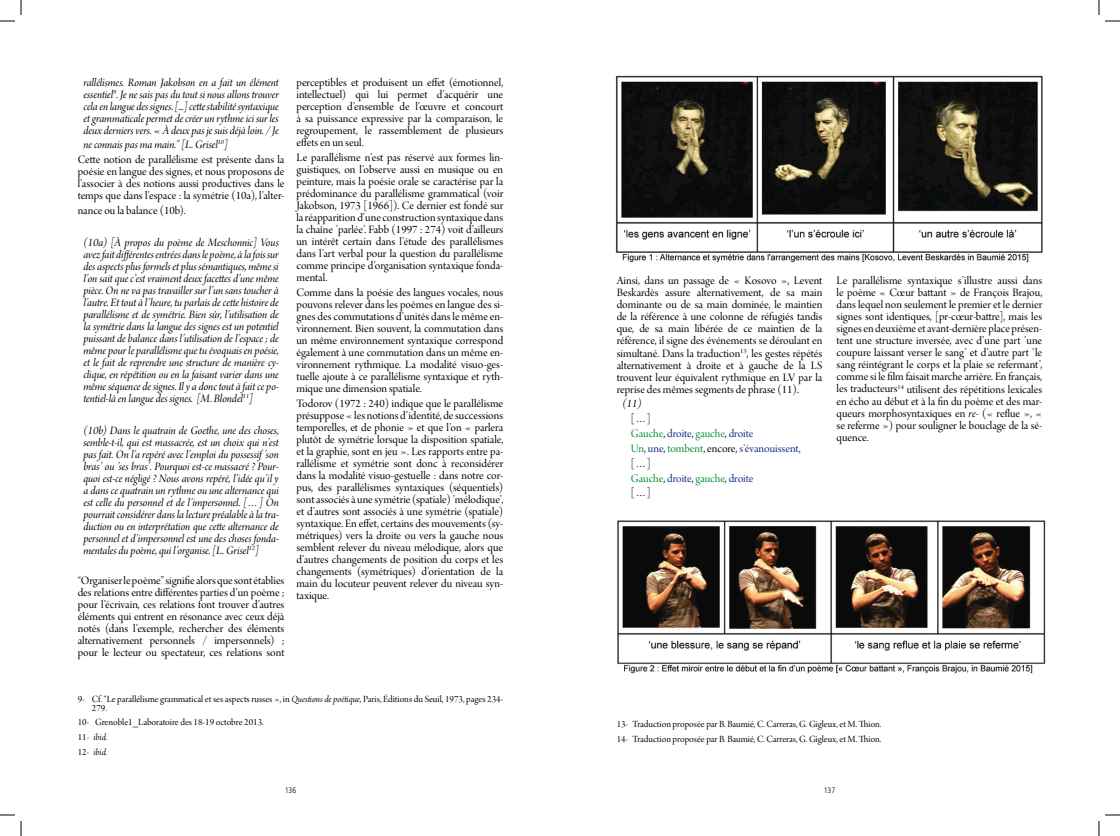
<style>
.page{position:relative;width:1120px;height:836px;background:#fff}
.page>*{position:absolute;margin:0;border:0;box-sizing:border-box;transform-origin:0 0}
.t1{font:12px/12px "Arno Pro Display";letter-spacing:.02em;color:#000;text-align:justify}
.t2{font:12px/12px "Arno Pro Italic Display";letter-spacing:-.005em;color:#000;text-align:justify}
.t3{font:12px/14.8px "Arno Pro Display";color:#132883}
.t4{font:10px/9px "Arno Pro Display";color:#000}
.t5{font:10px/14.7px "Arno Pro Italic Display";color:#000}
.t6{font:300 condensed 8px "Frutiger LT Std";color:#000}
.s1{font-family:"Arno Pro Italic Display"}
.s2{font-family:"Arno Pro Display"}
.s3{color:#000}
.s4{color:#008f37}
</style>
<div class="page">
<img style="left:615px;top:75px;width:428px;height:188px">
<img style="left:617px;top:520px;width:429px;height:154px">
<svg style="left:0;top:0;width:22px;height:22px"></svg>
<svg style="left:0;top:814px;width:22px;height:22px"></svg>
<svg style="left:1098px;top:0;width:21px;height:22px"></svg>
<svg style="left:1098px;top:814px;width:21px;height:22px"></svg>
<p class="t2" style="left:83px;top:77px;width:197px">rallélismes. Roman Jakobson en a fait un élément essentiel<sup>9</sup>. Je ne sais pas du tout si nous allons trouver cela en langue des signes. [...] cette stabilité syntaxique et grammaticale permet de créer un rythme ici sur les deux derniers vers. « À deux pas je suis déjà loin. / Je</p>
<p class="t2" style="left:83px;top:140px;width:146px">ne connais pas ma main.” [L. Grisel<sup>10</sup>]</p>
<p class="t1" style="left:78px;top:154px;width:208px">Cette notion de parallélisme est présente dans la poésie en langue des signes, et nous proposons de l’associer à des notions aussi productives dans le temps que dans l’espace : la symétrie (10a), l’alter-</p>
<p class="t1" style="left:78px;top:205px;width:110px">nance ou la balance (10b).</p>
<p class="t2" style="left:83px;top:237px;width:197px">(10a) [À propos du poème de Meschonnic] Vous avez fait différentes entrées dans le poème, à la fois sur des aspects plus formels et plus sémantiques, même si l’on sait que c’est vraiment deux facettes d’une même pièce. On ne va pas travailler sur l’un sans toucher à l’autre. Et tout à l’heure, tu parlais de cette histoire de parallélisme et de symétrie. Bien sûr, l’utilisation de la symétrie dans la langue des signes est un potentiel puissant de balance dans l’utilisation de l’espace ; de même pour le parallélisme que tu évoquais en poésie, et le fait de reprendre une structure de manière cy&shy;clique, en répétition ou en la faisant varier dans une même séquence de signes. Il y a donc tout à fait ce po&shy;tentiel-là en langue des signes. [M. Blondel<sup>11</sup>]</p>
<p class="t2" style="left:83px;top:425px;width:197px">(10b) Dans le quatrain de Goethe, une des choses, semble-t-il, qui est massacrée, est un choix qui n’est pas fait. On l’a repéré avec l’emploi du possessif ’son bras’ ou ’ses bras’. Pourquoi est-ce massacré ? Pour&shy;quoi est-ce négligé ? Nous avons repéré, l’idée qu’il y a dans ce quatrain un rythme ou une alternance qui est celle du personnel et de l’impersonnel. […] On pourrait considérer dans la lecture préalable à la tra&shy;duction ou en interprétation que cette alternance de personnel et d’impersonnel est une des choses fonda&shy;mentales du poème, qui l’organise. [L. Grisel<sup>12</sup>]</p>
<p class="t1" style="left:78px;top:575px;width:208px">“Organiser le poème” signifie alors que sont établies des relations entre différentes parties d’un poème ; pour l’écrivain, ces relations font trouver d’autres éléments qui entrent en résonance avec ceux déjà notés (dans l’exemple, rechercher des éléments alternativement personnels / impersonnels) ; pour le lecteur ou spectateur, ces relations sont</p>
<p class="t1" style="left:296px;top:77px;width:208px">perceptibles et produisent un effet (émotionnel, intellectuel) qui lui permet d’acquérir une perception d’ensemble de l’œuvre et concourt à sa puissance expressive par la comparaison, le regroupement, le rassemblement de plusieurs effets en un seul.</p>
<p class="t1" style="left:296px;top:152px;width:208px">Le parallélisme n’est pas réservé aux formes lin&shy;guistiques, on l’observe aussi en musique ou en peinture, mais la poésie orale se caractérise par la prédominance du parallélisme grammatical (voir Jakobson, 1973 [1966]). Ce dernier est fondé sur la réapparition d’une construction syntaxique dans la chaîne ’parlée’. Fabb (1997 : 274) voit d’ailleurs un intérêt certain dans l’étude des parallélismes dans l’art verbal pour la question du parallélisme comme principe d’organisation syntaxique fonda&shy;mental.</p>
<p class="t1" style="left:296px;top:287px;width:208px">Comme dans la poésie des langues vocales, nous pouvons relever dans les poèmes en langue des si&shy;gnes des commutations d’unités dans le même en&shy;vironnement. Bien souvent, la commutation dans un même environnement syntaxique correspond également à une commutation dans un même en&shy;vironnement rythmique. La modalité visuo-ges&shy;tuelle ajoute à ce parallélisme syntaxique et ryth&shy;mique une dimension spatiale.</p>
<p class="t1" style="left:296px;top:398px;width:208px">Todorov (1972 : 240) indique que le parallélisme présuppose «les notions d’identité, de successions temporelles, et de phonie » et que l’on « parlera plutôt de symétrie lorsque la disposition spatiale, et la graphie, sont en jeu ». Les rapports entre pa&shy;rallélisme et symétrie sont donc à reconsidérer dans la modalité visuo-gestuelle : dans notre cor&shy;pus, des parallélismes syntaxiques (séquentiels) sont associés à une symétrie (spatiale) ’mélodique’, et d’autres sont associés à une symétrie (spatiale) syntaxique. En effet, certains des mouvements (sy&shy;métriques) vers la droite ou vers la gauche nous semblent relever du niveau mélodique, alors que d’autres changements de position du corps et les changements (symétriques) d’orientation de la main du locuteur peuvent relever du niveau syn&shy;taxique.</p>
<p class="t4" style="left:92px;top:695px;width:413px;text-indent:-14px">9- Cf. “Le parallélisme grammatical et ses aspects russes », in <span class="s1">Questions de poétique</span>, Paris, Éditions du Seuil, 1973, pages 234-<br>279.</p>
<p class="t4" style="left:78px;top:718px;width:187px">10- Grenoble1_Laboratoire des 18-19 octobre 2013.</p>
<p class="t5" style="left:78px;top:730px;width:31px"><span class="s2">11-</span> ibid.<br><span class="s2">12-</span> ibid.</p>
<p class="t1" style="left:616px;top:276px;width:207px">Ainsi, dans un passage de « Kosovo », Levent Beskardès assure alternativement, de sa main dominante ou de sa main dominée, le maintien de la référence à une colonne de réfugiés tandis que, de sa main libérée de ce maintien de la référence, il signe des événements se déroulant en simultané. Dans la traduction<sup>13</sup>, les gestes répétés alternativement à droite et à gauche de la LS trouvent leur équivalent rythmique en LV par la reprise des mêmes segments de phrase (11).</p>
<p class="t2" style="left:622px;top:398px;width:21px">(11)</p>
<p class="t3" style="left:630px;top:412px;width:171px"><span class="s3">[…]<br></span><span class="s4">Gauche</span><span class="s3">,</span> droite<span class="s3">,</span> <span class="s4">gauche</span><span class="s3">,</span> droite<br><span class="s4">Un</span><span class="s3">,</span> une<span class="s3">,</span> <span class="s4">tombent</span><span class="s3">, encore,</span> s’évanouissent<span class="s3">, […]<br></span><span class="s4">Gauche</span><span class="s3">,</span> droite<span class="s3">,</span> <span class="s4">gauche</span><span class="s3">,</span> droite<br><span class="s3">[…]</span></p>
<p class="t1" style="left:836px;top:276px;width:207px">Le parallélisme syntaxique s’illustre aussi dans le poème « Cœur battant » de François Brajou, dans lequel non seulement le premier et le dernier signes sont identiques, [pr-cœur-battre], mais les signes en deuxième et avant-dernière place présen&shy;tent une structure inversée, avec d’une part ’une coupure laissant verser le sang’ et d’autre part ’le sang réintégrant le corps et la plaie se refermant’, comme si le film faisait marche arrière. En français, les traducteurs<sup>14</sup> utilisent des répétitions lexicales en écho au début et à la fin du poème et des mar&shy;queurs morphosyntaxiques en <span class="s1">re</span>- (« reflue », « se referme ») pour souligner le bouclage de la sé&shy;quence.</p>
<p class="t4" style="left:616px;top:717px;width:266px;line-height:14.7px">13- Traduction proposée par B. Baumié, C. Carreras, G. Gigleux, et M. Thion.<br>14- Traduction proposée par B. Baumié, C. Carreras, G. Gigleux, et M. Thion.</p>
<p class="t6" style="left:285px;top:785px;width:13px">136</p>
<p class="t6" style="left:823px;top:785px;width:13px">137</p>
</div>
